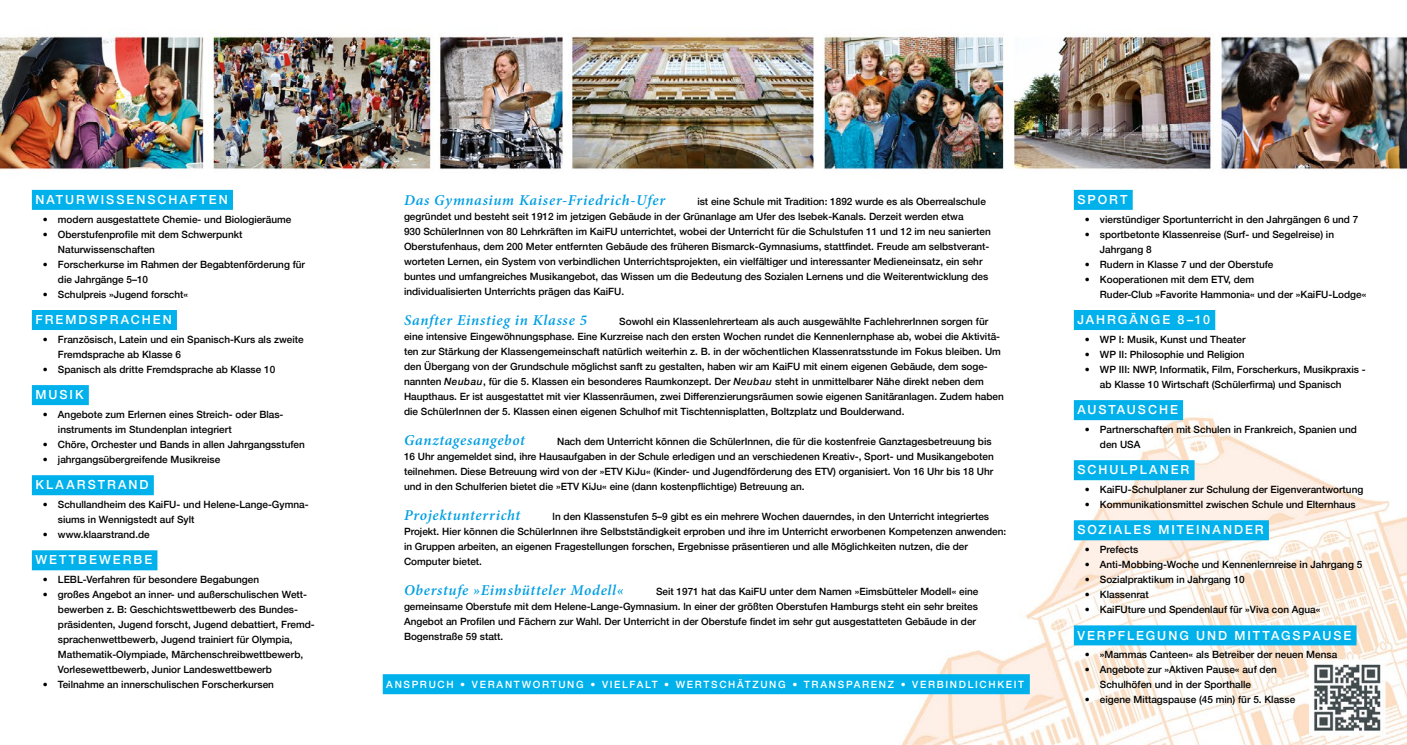
<style>
.page{position:relative;width:1407px;height:745px;background:#fff}
.page>*{position:absolute;margin:0;border:0;box-sizing:border-box;transform-origin:0 0}
.t1{font:italic 600 15px "Minion Pro";letter-spacing:.045em;color:#009fe3}
.t2{font:500 12.5px "Helvetica Neue";letter-spacing:.16em;color:#fff}
.t3{font:500 10px/15px "Helvetica Neue";color:#000}
.t4{font:500 10px "Helvetica Neue";letter-spacing:.165em;color:#fff}
.s1{font-style:italic}
</style>
<div class="page">
<img style="left:0;top:34px;width:1407px;height:710px">
<div style="left:32px;top:190px;width:201px;height:20px;background:#00b1eb"></div>
<div style="left:32px;top:310px;width:145px;height:20px;background:#00b1eb"></div>
<div style="left:32px;top:385px;width:57px;height:20px;background:#00b1eb"></div>
<div style="left:32px;top:475px;width:122px;height:20px;background:#00b1eb"></div>
<div style="left:32px;top:550px;width:125px;height:20px;background:#00b1eb"></div>
<div style="left:383px;top:673px;width:647px;height:20px;background:#00b1eb"></div>
<div style="left:1074px;top:190px;width:58px;height:20px;background:#00b1eb"></div>
<div style="left:1074px;top:310px;width:141px;height:20px;background:#00b1eb"></div>
<div style="left:1074px;top:400px;width:109px;height:20px;background:#00b1eb"></div>
<div style="left:1074px;top:460px;width:120px;height:20px;background:#00b1eb"></div>
<div style="left:1074px;top:520px;width:195px;height:20px;background:#00b1eb"></div>
<div style="left:1074px;top:625px;width:282px;height:20px;background:#00b1eb"></div>
<p class="t2" style="left:35px;top:189px;width:194px">NATURWISSENSCHAFTEN</p>
<p class="t3" style="left:43px;top:211px;width:250px">• modern ausgestattete Chemie- und Biologieräume</p>
<p class="t3" style="left:58px;top:226px;width:186px;text-indent:-15px">• Oberstufenprofile mit dem Schwerpunkt<br>Naturwissenschaften</p>
<p class="t3" style="left:58px;top:256px;width:249px;text-indent:-15px">• Forscherkurse im Rahmen der Begabtenförderung für die Jahrgänge 5–10</p>
<p class="t3" style="left:43px;top:286px;width:147px">• Schulpreis »Jugend forscht«</p>
<p class="t2" style="left:35px;top:309px;width:138px">FREMDSPRACHEN</p>
<p class="t3" style="left:58px;top:331px;width:247px;text-indent:-15px">• Französisch, Latein und ein Spanisch-Kurs als zweite<br>Fremdsprache ab Klasse 6</p>
<p class="t3" style="left:43px;top:361px;width:234px">• Spanisch als dritte Fremdsprache ab Klasse 10</p>
<p class="t2" style="left:35px;top:384px;width:50px">MUSIK</p>
<p class="t3" style="left:58px;top:406px;width:226px;text-indent:-15px">• Angebote zum Erlernen eines Streich- oder Blas&shy;instruments im Stundenplan integriert</p>
<p class="t3" style="left:43px;top:436px;width:263px">• Chöre, Orchester und Bands in allen Jahrgangsstufen</p>
<p class="t3" style="left:43px;top:451px;width:179px">• jahrgangsübergreifende Musikreise</p>
<p class="t2" style="left:35px;top:474px;width:115px">KLAARSTRAND</p>
<p class="t3" style="left:58px;top:496px;width:252px;text-indent:-15px">• Schullandheim des KaiFU- und Helene-Lange-Gymna&shy;siums in Wennigstedt auf Sylt</p>
<p class="t3" style="left:43px;top:526px;width:108px">• www.klaarstrand.de</p>
<p class="t2" style="left:35px;top:549px;width:118px">WETTBEWERBE</p>
<p class="t3" style="left:43px;top:571px;width:218px">• LEBL-Verfahren für besondere Begabungen</p>
<p class="t3" style="left:58px;top:586px;width:258px;text-indent:-15px">• großes Angebot an inner- und außerschulischen Wett&shy;bewerben z. B: Geschichtswettbewerb des Bundes&shy;präsidenten, Jugend forscht, Jugend debattiert, Fremd&shy;sprachenwettbewerb, Jugend trainiert für Olympia, Mathematik-Olympiade, Märchenschreibwettbewerb, Vorlesewettbewerb, Junior Landeswettbewerb</p>
<p class="t3" style="left:43px;top:676px;width:233px">• Teilnahme an innerschulischen Forscherkursen</p>
<h1 class="t1" style="left:404px;top:189px;width:263px">Das Gymnasium Kaiser-Friedrich-Ufer</h1>
<p class="t3" style="left:404px;top:193px;width:588px;text-indent:293px">ist eine Schule mit Tradition: 1892 wurde es als Oberrealschule gegründet und besteht seit 1912 im jetzigen Gebäude in der Grünanlage am Ufer des lsebek-Kanals. Derzeit werden etwa<br>930 SchülerInnen von 80 Lehrkräften im KaiFU unterrichtet, wobei der Unterricht für die Schulstufen 11 und 12 im neu sanierten Oberstufenhaus, dem 200 Meter entfernten Gebäude des früheren Bismarck-Gymnasiums, stattfindet. Freude am selbstverant&shy;worteten Lernen, ein System von verbindlichen Unterrichtsprojekten, ein vielfältiger und interessanter Medieneinsatz, ein sehr buntes und umfangreiches Musikangebot, das Wissen um die Bedeutung des Sozialen Lernens und die Weiterentwicklung des individualisierten Unterrichts prägen das KaiFU.</p>
<h1 class="t1" style="left:404px;top:309px;width:184px">Sanfter Einstieg in Klasse 5</h1>
<p class="t3" style="left:404px;top:313px;width:601px;text-indent:215px">Sowohl ein Klassenlehrerteam als auch ausgewählte FachlehrerInnen sorgen für eine intensive Eingewöhnungsphase. Eine Kurzreise nach den ersten Wochen rundet die Kennenlernphase ab, wobei die Aktivitä&shy;ten zur Stärkung der Klassengemeinschaft natürlich weiterhin z. B. in der wöchentlichen Klassenratsstunde im Fokus bleiben. Um den Übergang von der Grundschule möglichst sanft zu gestalten, haben wir am KaiFU mit einem eigenen Gebäude, dem soge&shy;nannten <span class="s1">Neubau</span>, für die 5. Klassen ein besonderes Raumkonzept. Der <span class="s1">Neubau</span> steht in unmittelbarer Nähe direkt neben dem Haupthaus. Er ist ausgestattet mit vier Klassenräumen, zwei Differenzierungsräumen sowie eigenen Sanitäranlagen. Zudem haben die SchülerInnen der 5. Klassen einen eigenen Schulhof mit Tischtennisplatten, Boltzplatz und Boulderwand.</p>
<h1 class="t1" style="left:404px;top:429px;width:122px">Ganztagesangebot</h1>
<p class="t3" style="left:404px;top:433px;width:591px;text-indent:153px">Nach dem Unterricht können die SchülerInnen, die für die kostenfreie Ganztagesbetreuung bis 16 Uhr angemeldet sind, ihre Hausaufgaben in der Schule erledigen und an verschiedenen Kreativ-, Sport- und Musikangeboten teilnehmen. Diese Betreuung wird von der »ETV KiJu« (Kinder- und Jugendförderung des ETV) organisiert. Von 16 Uhr bis 18 Uhr und in den Schulferien bietet die »ETV KiJu« eine (dann kostenpflichtige) Betreuung an.</p>
<h1 class="t1" style="left:404px;top:504px;width:118px">Projektunterricht</h1>
<p class="t3" style="left:404px;top:508px;width:604px;text-indent:149px">ln den Klassenstufen 5–9 gibt es ein mehrere Wochen dauerndes, in den Unterricht integriertes Projekt. Hier können die SchülerInnen ihre Selbstständigkeit erproben und ihre im Unterricht erworbenen Kompetenzen anwenden: in Gruppen arbeiten, an eigenen Fragestellungen forschen, Ergebnisse präsentieren und alle Möglichkeiten nutzen, die der Computer bietet.</p>
<h1 class="t1" style="left:404px;top:579px;width:221px">Oberstufe »Eimsbütteler Modell«</h1>
<p class="t3" style="left:404px;top:583px;width:576px;text-indent:252px">Seit 1971 hat das KaiFU unter dem Namen »Eimsbütteler Modell« eine gemeinsame Oberstufe mit dem Helene-Lange-Gymnasium. ln einer der größten Oberstufen Hamburgs steht ein sehr breites Angebot an Profilen und Fächern zur Wahl. Der Unterricht in der Oberstufe findet im sehr gut ausgestatteten Gebäude in der Bogenstraße 59 statt.</p>
<p class="t4" style="left:386px;top:676px;width:639px">ANSPRUCH • VERANTWORTUNG • VIELFALT • WERTSCHÄTZUNG • TRANSPARENZ • VERBINDLICHKEIT</p>
<p class="t2" style="left:1077px;top:189px;width:52px">SPORT</p>
<p class="t3" style="left:1085px;top:211px;width:275px">• vierstündiger Sportunterricht in den Jahrgängen 6 und 7</p>
<p class="t3" style="left:1100px;top:226px;width:236px;text-indent:-15px">• sportbetonte Klassenreise (Surf- und Segelreise) in<br>Jahrgang 8</p>
<p class="t3" style="left:1085px;top:256px;width:190px">• Rudern in Klasse 7 und der Oberstufe</p>
<p class="t3" style="left:1100px;top:271px;width:268px;text-indent:-15px">• Kooperationen mit dem ETV, dem<br>Ruder-Club »Favorite Hammonia« und der »KaiFU-Lodge«</p>
<p class="t2" style="left:1077px;top:309px;width:134px">JAHRGÄNGE 8–10</p>
<p class="t3" style="left:1085px;top:331px;width:162px">• WP I: Musik, Kunst und Theater</p>
<p class="t3" style="left:1085px;top:346px;width:161px">• WP II: Philosophie und Religion</p>
<p class="t3" style="left:1100px;top:361px;width:267px;text-indent:-15px">• WP III: NWP, Informatik, Film, Forscherkurs, Musikpraxis - ab Klasse 10 Wirtschaft (Schülerfirma) und Spanisch</p>
<p class="t2" style="left:1077px;top:399px;width:102px">AUSTAUSCHE</p>
<p class="t3" style="left:1100px;top:421px;width:258px;text-indent:-15px">• Partnerschaften mit Schulen in Frankreich, Spanien und den USA</p>
<p class="t2" style="left:1077px;top:459px;width:113px">SCHULPLANER</p>
<p class="t3" style="left:1085px;top:481px;width:280px">• KaiFU-Schulplaner zur Schulung der Eigenverantwortung</p>
<p class="t3" style="left:1085px;top:496px;width:272px">• Kommunikationsmittel zwischen Schule und Elternhaus</p>
<p class="t2" style="left:1077px;top:519px;width:188px">SOZIALES MITEINANDER</p>
<p class="t3" style="left:1085px;top:541px;width:55px">• Prefects</p>
<p class="t3" style="left:1085px;top:556px;width:279px">• Anti-Mobbing-Woche und Kennenlernreise in Jahrgang 5</p>
<p class="t3" style="left:1085px;top:571px;width:161px">• Sozialpraktikum in Jahrgang 10</p>
<p class="t3" style="left:1085px;top:586px;width:65px">• Klassenrat</p>
<p class="t3" style="left:1085px;top:601px;width:237px">• KaiFUture und Spendenlauf für »Viva con Agua«</p>
<p class="t2" style="left:1077px;top:624px;width:275px">VERPFLEGUNG UND MITTAGSPAUSE</p>
<p class="t3" style="left:1085px;top:646px;width:254px">• »Mammas Canteen« als Betreiber der neuen Mensa</p>
<p class="t3" style="left:1100px;top:661px;width:179px;text-indent:-15px">• Angebote zur »Aktiven Pause« auf den<br>Schulhöfen und in der Sporthalle</p>
<p class="t3" style="left:1085px;top:691px;width:212px">• eigene Mittagspause (45 min) für 5. Klasse</p>
</div>
